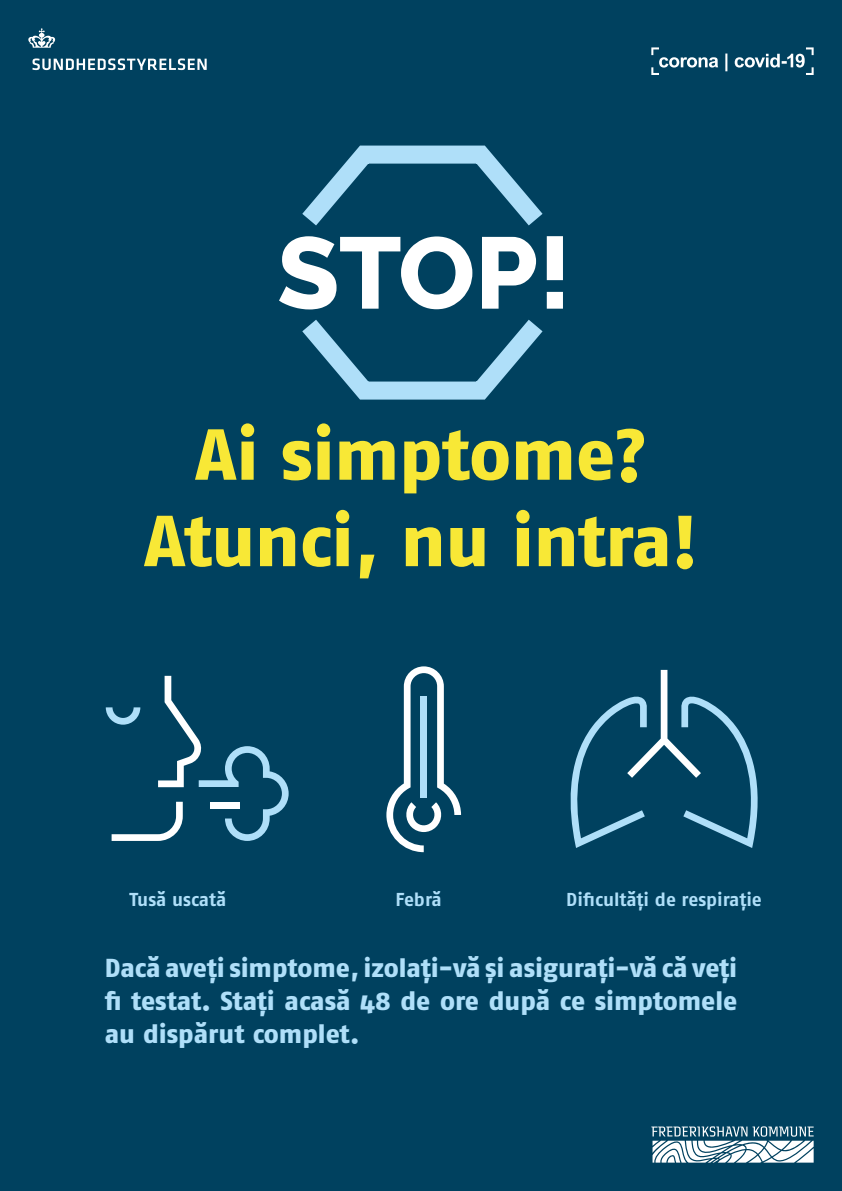
<style>
.page{position:relative;width:842px;height:1191px;background:#00415f}
.page>*{position:absolute;margin:0;border:0;box-sizing:border-box;transform-origin:0 0}
.t1{font:800 72px "Fago Pro";letter-spacing:-.005em;color:#f8e836}
.t2{font:800 26px/33px "Fago Pro";color:#afdff9;text-align:justify}
.t3{font:700 18.7px "Fago Pro";letter-spacing:-.005em;color:#afdff9}
</style>
<div class="page">
<svg style="left:28px;top:28px;width:27px;height:20px"></svg>
<svg style="left:32px;top:58px;width:175px;height:12px"></svg>
<svg style="left:651px;top:47px;width:163px;height:28px"></svg>
<svg style="left:651px;top:1126px;width:163px;height:36px"></svg>
<svg style="left:106px;top:676px;width:183px;height:165px"></svg>
<svg style="left:571px;top:670px;width:187px;height:178px"></svg>
<svg style="left:386px;top:666px;width:75px;height:186px"></svg>
<svg style="left:302px;top:145px;width:241px;height:255px"></svg>
<svg style="left:279px;top:236px;width:284px;height:73px"></svg>
<p class="t1" style="left:195px;top:411px;width:453px">Ai simptome?</p>
<p class="t1" style="left:144px;top:498px;width:555px">Atunci, nu intra!</p>
<p class="t3" style="left:130px;top:888px;width:98px">Tusă uscată</p>
<p class="t3" style="left:395px;top:888px;width:48px">Febră</p>
<p class="t3" style="left:566px;top:888px;width:197px">Dificultăți de respirație</p>
<p class="t2" style="left:105px;top:951px;width:634px">Dacă aveți simptome, izolați-vă și asigurați-vă că veți fi testat. Stați acasă 48 de ore după ce simptomele au dispărut complet.</p>
</div>
